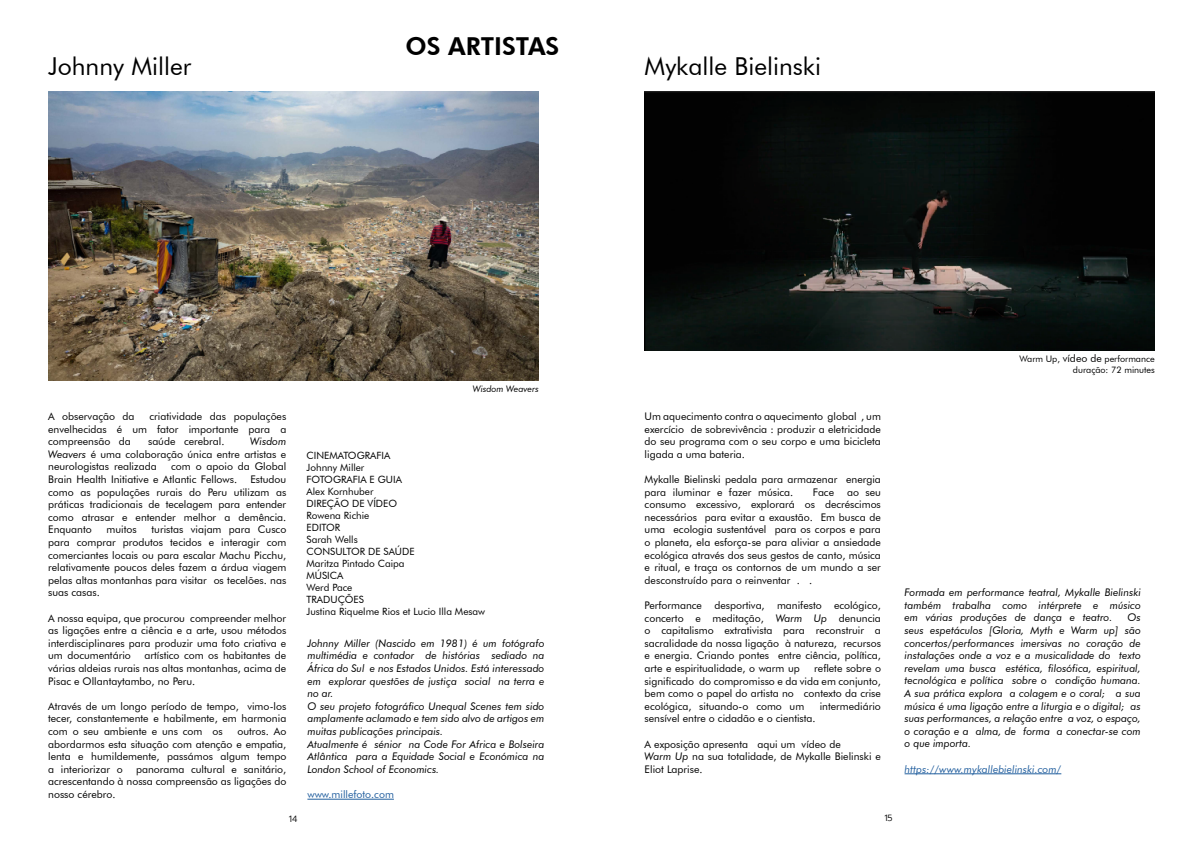
<style>
.page{position:relative;width:1191px;height:842px;background:#fff}
.page>*{position:absolute;margin:0;border:0;box-sizing:border-box;transform-origin:0 0}
.t1{font:24.7px "Futura BT";color:#000}
.t2{font:800 24.7px "Futura BT";color:#000}
.t3{font:10.5px/12.6px "Futura BT";color:#000;text-align:justify}
.t4{font:italic 10.5px/12.6px "Futura BT";color:#000;text-align:justify}
.t5{font:italic 10.5px "Futura BT";color:#215e9e}
.t6{font:10.5px "Futura BT";color:#215e9e}
.t7{font:10px/12px "Futura BT";color:#000}
.t8{font:9px/10.8px "Futura BT";color:#000;text-align:right}
.t9{font:italic 9px "Futura BT";color:#000}
.t10{font:300 9px "Prompt";color:#000}
.s1{font-style:italic}
.s2{font-size:10.5px}
</style>
<div class="page">
<img style="left:644px;top:91px;width:510px;height:259px">
<hr style="left:904px;top:773px;width:157px;height:1px;background:#215e9e">
<hr style="left:307px;top:799px;width:87px;height:1px;background:#215e9e">
<img style="left:48px;top:91px;width:491px;height:289px">
<h1 class="t1" style="left:48px;top:52px;width:145px">Johnny Miller</h1>
<h1 class="t2" style="left:405px;top:31px;width:155px">OS ARTISTAS</h1>
<h1 class="t1" style="left:644px;top:52px;width:178px">Mykalle Bielinski</h1>
<p class="t3" style="left:48px;top:410px;width:88px">A observação da</p>
<p class="t3" style="left:48px;top:410px;width:240px;text-indent:101px">criatividade das populações envelhecidas é um fator importante para a compreensão da</p>
<p class="t3" style="left:48px;top:435px;width:240px;text-indent:202px"><span class="s1">Wisdom Weavers</span> é uma colaboração única entre artistas e neurologistas realizada</p>
<p class="t3" style="left:148px;top:435px;width:78px">saúde cerebral.</p>
<p class="t3" style="left:48px;top:460px;width:240px;text-indent:123px">com o apoio da Global<br>Brain Health Initiative e Atlantic Fellows.</p>
<p class="t3" style="left:48px;top:473px;width:240px;text-indent:202px">Estudou como as populações rurais do Peru utilizam as práticas tradicionais de tecelagem para entender como atrasar e entender melhor a demência.<br>Enquanto</p>
<p class="t3" style="left:48px;top:523px;width:240px;text-indent:103px">turistas viajam para Cusco para comprar produtos tecidos e interagir com comerciantes locais ou para escalar Machu Picchu, relativamente poucos deles fazem a árdua viagem pelas altas montanhas para visitar os tecelões. nas suas casas.</p>
<p class="t3" style="left:48px;top:611px;width:240px">A nossa equipa, que procurou compreender melhor as ligações entre a ciência e a arte, usou métodos interdisciplinares para produzir uma foto criativa e um documentário</p>
<p class="t3" style="left:107px;top:523px;width:32px">muitos</p>
<p class="t3" style="left:48px;top:649px;width:240px;text-indent:96px">artístico com os habitantes de várias aldeias rurais nas altas montanhas, acima de Pisac e Ollantaytambo, no Peru.</p>
<p class="t3" style="left:48px;top:700px;width:240px">Através de um longo período de tempo, vimo-los tecer, constantemente e habilmente, em harmonia com o seu ambiente e uns com os</p>
<p class="t3" style="left:48px;top:725px;width:240px;text-indent:189px">outros. Ao abordarmos esta situação com atenção e empatia, lenta e humildemente, passámos algum tempo a interiorizar o</p>
<p class="t3" style="left:48px;top:763px;width:240px;text-indent:88px">panorama cultural e sanitário, acrescentando à nossa compreensão as ligações do nosso cérebro.</p>
<p class="t9" style="left:473px;top:384px;width:68px">Wisdom Weavers</p>
<p class="t7" style="left:306px;top:449px;width:180px">CINEMATOGRAFIA<br>Johnny Miller<br>FOTOGRAFIA E GUIA<br>Alex Kornhuber<br>DIREÇÃO DE VÍDEO<br>Rowena Richie<br>EDITOR<br>Sarah Wells<br>CONSULTOR DE SAÚDE<br>Maritza Pintado Caipa<br>MÚSICA<br>Werd Pace<br>TRADUÇÕES<br>Justina Riquelme Rios et Lucio Illa Mesaw</p>
<p class="t4" style="left:307px;top:637px;width:238px;text-align:left">Johnny Miller (Nascido em 1981) é um fotógrafo multimédia e contador de histórias sediado na África do Sul e nos Estados Unidos. Está interessado em explorar questões de justiça social na terra e no ar.<br>O seu projeto fotográfico Unequal Scenes tem sido amplamente aclamado e tem sido alvo de artigos em muitas publicações principais.<br>Atualmente é sénior na Code For Africa e Bolseira Atlântica para a Equidade Social e Económica na London School of Economics.</p>
<p class="t6" style="left:307px;top:788px;width:88px">www.millefoto.com</p>
<p class="t3" style="left:644px;top:410px;width:238px">Um aquecimento contra o aquecimento global , um exercício de sobrevivência : produzir a eletricidade do seu programa com o seu corpo e uma bicicleta ligada a uma bateria.</p>
<p class="t3" style="left:644px;top:473px;width:238px">Mykalle Bielinski pedala para armazenar energia para iluminar e fazer música.</p>
<p class="t3" style="left:644px;top:485px;width:238px;text-indent:168px">Face ao seu consumo excessivo, explorará os decréscimos necessários para evitar a exaustão. Em busca de uma ecologia sustentável para os corpos e para o planeta, ela esforça-se para aliviar a ansiedade ecológica através dos seus gestos de canto, música e ritual, e traça os contornos de um mundo a ser desconstruído para o reinventar . .</p>
<p class="t3" style="left:644px;top:599px;width:238px">Performance desportiva, manifesto ecológico, concerto e meditação, <span class="s1">Warm Up</span> denuncia o capitalismo extrativista para reconstruir a sacralidade da nossa ligação à natureza, recursos e energia. Criando pontes entre ciência, política, arte e espiritualidade, o warm up</p>
<p class="t3" style="left:644px;top:662px;width:238px;text-indent:170px">reflete sobre o significado do compromisso e da vida em conjunto, bem como o papel do artista no contexto da crise ecológica, situando-o como um</p>
<p class="t3" style="left:819px;top:700px;width:63px">intermediário</p>
<p class="t3" style="left:644px;top:712px;width:172px">sensível entre o cidadão e o cientista.</p>
<p class="t3" style="left:644px;top:737px;width:238px;text-align:left">A exposição apresenta aqui um vídeo de<br><span class="s1">Warm Up</span> na sua totalidade, de Mykalle Bielinski e<br>Eliot Laprise.</p>
<p class="t10" style="left:289px;top:812px;width:10px">14</p>
<p class="t10" style="left:884px;top:811px;width:10px">15</p>
<p class="t8" style="left:1019px;top:353px;width:137px">Warm Up, <span class="s2">vídeo de</span> performance duração: 72 minutes</p>
<p class="t4" style="left:904px;top:586px;width:238px">Formada em performance teatral, Mykalle Bielinski também trabalha como intérprete e músico em várias produções de dança e teatro.</p>
<p class="t4" style="left:904px;top:611px;width:238px;text-indent:223px">Os seus espetáculos [Gloria, Myth e Warm up] são concertos/performances imersivas no coração de instalações onde a voz e a musicalidade do texto revelam uma busca estética, filosófica, espiritual, tecnológica e política sobre o condição humana.<br>A sua prática explora a colagem e o coral; a sua música é uma ligação entre a liturgia e o digital; as suas performances, a relação entre a voz, o espaço, o coração e a alma, de forma a conectar-se com o que importa.</p>
<p class="t5" style="left:904px;top:762px;width:158px">https://www.mykallebielinski.com/</p>
</div>
